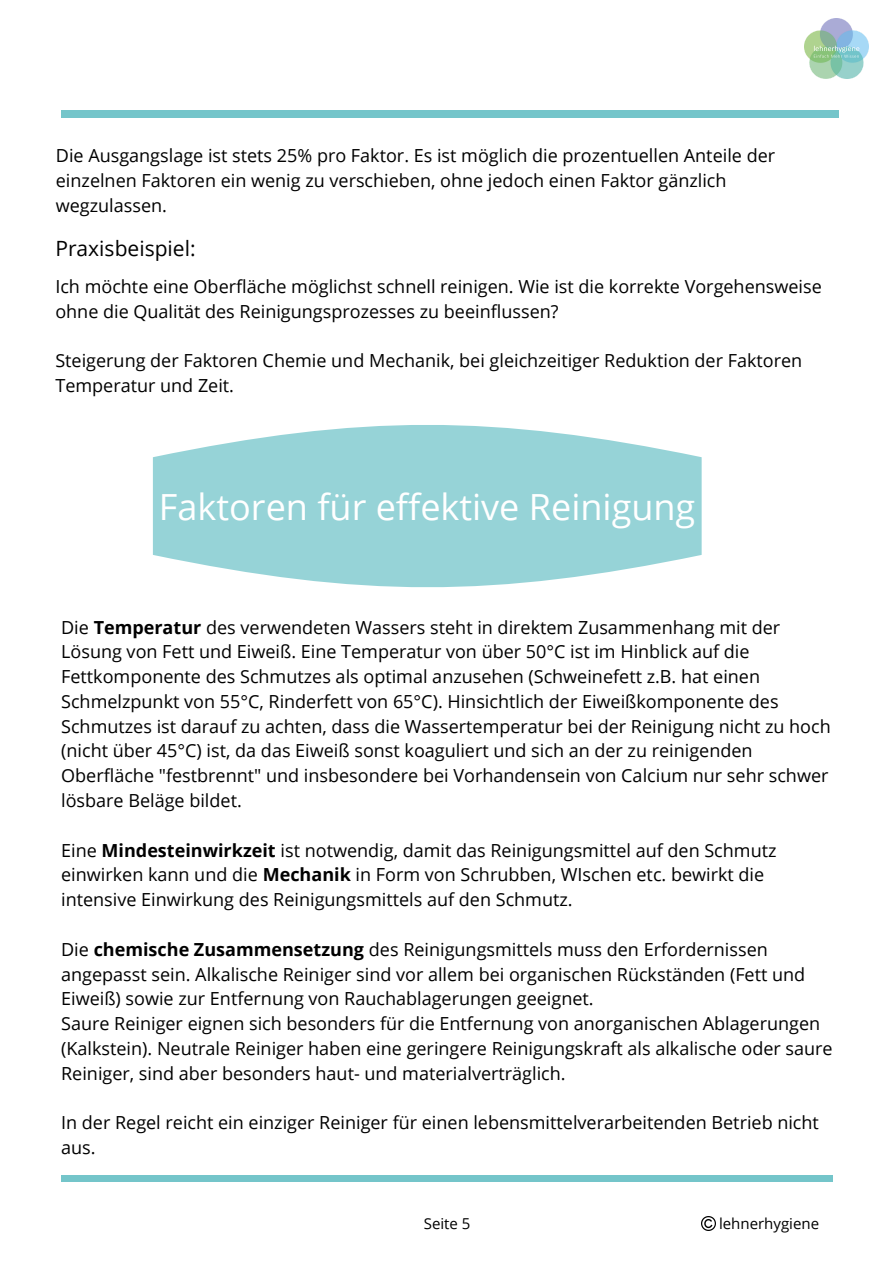
<style>
.page{position:relative;width:894px;height:1264px;background:#fff}
.page>*{position:absolute;margin:0;border:0;box-sizing:border-box;transform-origin:0 0}
.t1{font:36px "Open Sans";color:#fff}
.t2{font:21px "Open Sans";color:#000}
.t3{font:18px/24.8px "Open Sans";color:#000}
.t4{font:15px "Open Sans";color:#000}
.s1{font-weight:700}
</style>
<div class="page">
<div style="left:61px;top:110px;width:777px;height:7px;background:#74c5ca"></div>
<div style="left:61px;top:1175px;width:771px;height:6px;background:#74c5ca"></div>
<img style="left:804px;top:19px;width:63px;height:59px">
<svg style="left:153px;top:425px;width:548px;height:163px;background:#a5d9dc"></svg>
<img style="left:701px;top:1216px;width:14px;height:14px">
<p class="t3" style="left:56px;top:143px;width:720px">Die Ausgangslage ist stets 25% pro Faktor. Es ist möglich die prozentuellen Anteile der einzelnen Faktoren ein wenig zu verschieben, ohne jedoch einen Faktor gänzlich wegzulassen.</p>
<p class="t2" style="left:55px;top:234px;width:142px">Praxisbeispiel:</p>
<p class="t3" style="left:55px;top:274px;width:767px">Ich möchte eine Oberfläche möglichst schnell reinigen. Wie ist die korrekte Vorgehensweise ohne die Qualität des Reinigungsprozesses zu beeinflussen?</p>
<p class="t3" style="left:55px;top:348px;width:748px">Steigerung der Faktoren Chemie und Mechanik, bei gleichzeitiger Reduktion der Faktoren<br>Temperatur und Zeit.</p>
<h1 class="t1" style="left:159px;top:481px;width:537px">Faktoren für effektive Reinigung</h1>
<p class="t3" style="left:61px;top:614px;width:771px">Die <span class="s1">Temperatur</span> des verwendeten Wassers steht in direktem Zusammenhang mit der Lösung von Fett und Eiweiß. Eine Temperatur von über 50°C ist im Hinblick auf die Fettkomponente des Schmutzes als optimal anzusehen (Schweinefett z.B. hat einen Schmelzpunkt von 55°C, Rinderfett von 65°C). Hinsichtlich der Eiweißkomponente des Schmutzes ist darauf zu achten, dass die Wassertemperatur bei der Reinigung nicht zu hoch (nicht über 45°C) ist, da das Eiweiß sonst koaguliert und sich an der zu reinigenden Oberfläche "festbrennt" und insbesondere bei Vorhandensein von Calcium nur sehr schwer lösbare Beläge bildet.</p>
<p class="t3" style="left:61px;top:837px;width:716px">Eine <span class="s1">Mindesteinwirkzeit</span> ist notwendig, damit das Reinigungsmittel auf den Schmutz einwirken kann und die <span class="s1">Mechanik</span> in Form von Schrubben, WIschen etc. bewirkt die intensive Einwirkung des Reinigungsmittels auf den Schmutz.</p>
<p class="t3" style="left:61px;top:936px;width:772px">Die <span class="s1">chemische Zusammensetzung</span> des Reinigungsmittels muss den Erfordernissen angepasst sein. Alkalische Reiniger sind vor allem bei organischen Rückständen (Fett und Eiweiß) sowie zur Entfernung von Rauchablagerungen geeignet.<br>Saure Reiniger eignen sich besonders für die Entfernung von anorganischen Ablagerungen (Kalkstein). Neutrale Reiniger haben eine geringere Reinigungskraft als alkalische oder saure Reiniger, sind aber besonders haut- und materialverträglich.</p>
<p class="t3" style="left:61px;top:1109px;width:759px">In der Regel reicht ein einziger Reiniger für einen lebensmittelverarbeitenden Betrieb nicht aus.</p>
<p class="t4" style="left:424px;top:1213px;width:48px">Seite 5</p>
<p class="t4" style="left:718px;top:1213px;width:102px">lehnerhygiene</p>
</div>
